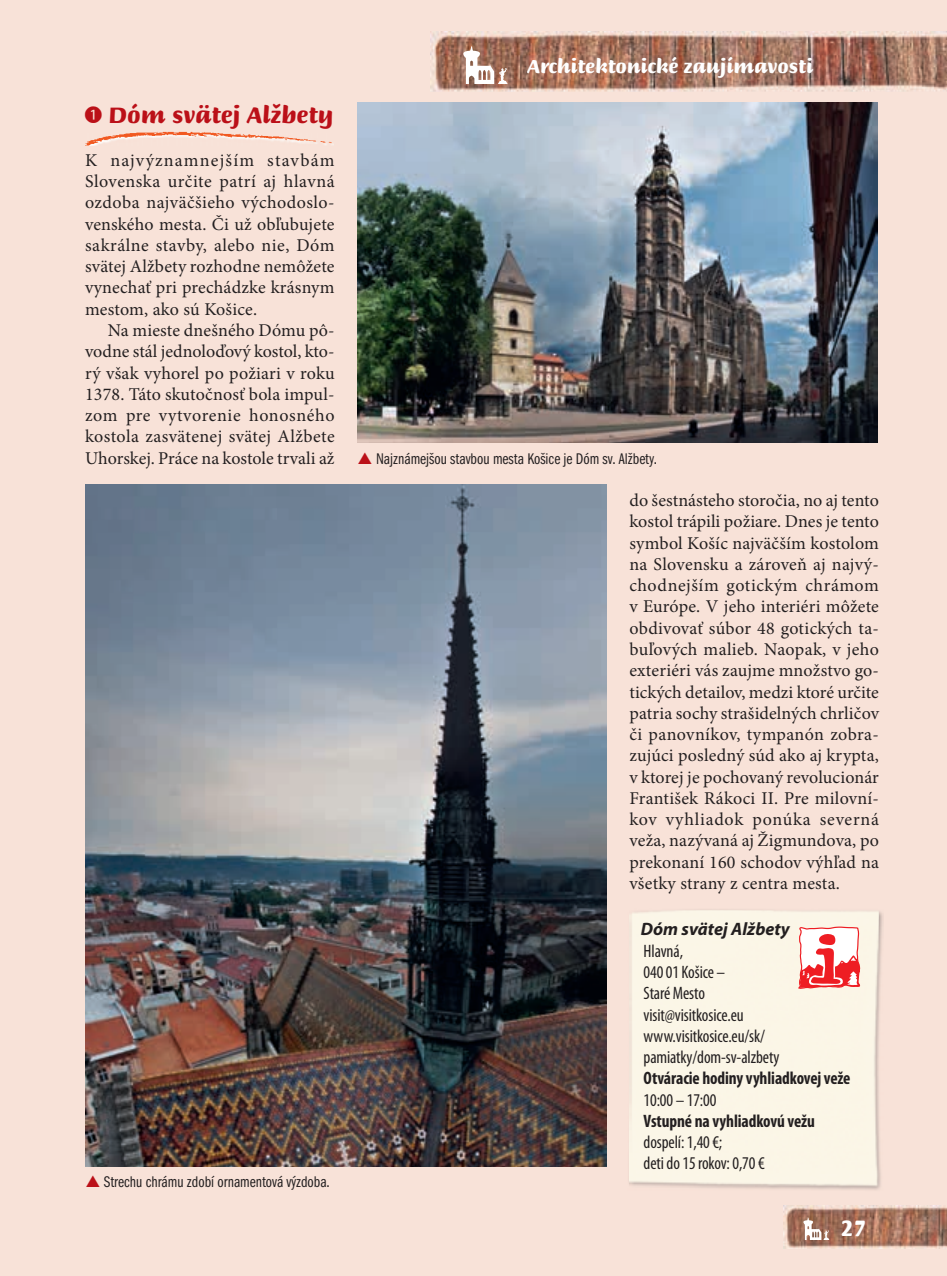
<style>
.page{position:relative;width:947px;height:1276px;background:#f8e2d8}
.page>*{position:absolute;margin:0;border:0;box-sizing:border-box;transform-origin:0 0}
.t1{font:24px "Slovensko script";color:#bb1018}
.t2{font:900 24px "Briem Script Std";color:#fff;scale:.96 1}
.t3{font:20px "Slovensko script";color:#fff}
.t4{font:18px/21.2px "Minion Pro";letter-spacing:.01em;color:#231f20;text-align:justify}
.t5{font:condensed 18px/21.2px "Myriad Pro";letter-spacing:-.005em;color:#231f20;scale:.96 1}
.t6{font:700 condensed 18px "Myriad Pro";letter-spacing:-.005em;color:#231f20;scale:.96 1}
.t7{font:italic 700 18px "Myriad Pro";color:#231f20}
.t8{font:16px "Franklin Got Itc TOT Boo Com";color:#231f20}
.s1{font-family:"cislavkulach"}
</style>
<div class="page">
<img style="left:85px;top:132px;width:247px;height:14px">
<img style="left:357px;top:102px;width:520px;height:340px">
<img style="left:85px;top:485px;width:522px;height:681px">
<img style="left:667px;top:911px;width:216px;height:279px">
<div style="left:629px;top:910px;width:250px;height:276px;background:#fbf6e7"></div>
<svg style="left:797px;top:919px;width:65px;height:78px;background:#f8b3b0"></svg>
<img style="left:431px;top:32px;width:516px;height:60px">
<img style="left:784px;top:1205px;width:163px;height:43px">
<svg style="left:800px;top:1217px;width:30px;height:22px"></svg>
<svg style="left:458px;top:46px;width:51px;height:37px;background:#bc9b8e"></svg>
<h1 class="t1" style="left:85px;top:99px;width:250px"><span class="s1">A</span> Dóm svätej Alžbety</h1>
<p class="t4" style="left:85px;top:150px;width:251px">K najvýznamnejším stavbám Slovenska určite patrí aj hlavná ozdoba najväčšieho východoslo&shy;venského mesta. Či už obľubujete sakrálne stavby, alebo nie, Dóm svätej Alžbety rozhodne nemôžete vynechať pri prechádzke krásnym mestom, ako sú Košice.</p>
<p class="t4" style="left:85px;top:320px;width:251px;text-indent:23px">Na mieste dnešného Dómu pô&shy;vodne stál jednoloďový kostol, kto&shy;rý však vyhorel po požiari v roku 1378. Táto skutočnosť bola impul&shy;zom pre vytvorenie honosného kostola zasvätenej svätej Alžbete Uhorskej. Práce na kostole trvali až</p>
<p class="t8" style="left:104px;top:1172px;width:227px">Strechu chrámu zdobí ornamentová výzdoba.</p>
<p class="t3" style="left:527px;top:53px;width:287px">Architektonické zaujímavosti</p>
<p class="t8" style="left:376px;top:449px;width:282px">Najznámejšou stavbou mesta Košice je Dóm sv. Alžbety.</p>
<p class="t4" style="left:629px;top:490px;width:251px">do šestnásteho storočia, no aj tento kostol trápili požiare. Dnes je tento symbol Košíc najväčším kostolom na Slovensku a zároveň aj najvý&shy;chodnejším gotickým chrámom v Európe. V jeho interiéri môžete obdivovať súbor 48 gotických ta&shy;buľových malieb. Naopak, v jeho exteriéri vás zaujme množstvo go&shy;tických detailov, medzi ktoré určite patria sochy strašidelných chrličov či panovníkov, tympanón zobra&shy;zujúci posledný súd ako aj krypta, v ktorej je pochovaný revolucionár František Rákoci II. Pre milovní&shy;kov vyhliadok ponúka severná veža, nazývaná aj Žigmundova, po prekonaní 160 schodov výhľad na všetky strany z centra mesta.</p>
<p class="t7" style="left:641px;top:917px;width:151px">Dóm svätej Alžbety</p>
<p class="t5" style="left:643px;top:940px;width:143px">Hlavná,<br>040 01 Košice –<br>Staré Mesto visit@visitkosice.eu www.visitkosice.eu/sk/ pamiatky/dom-sv-alzbety</p>
<p class="t6" style="left:643px;top:1067px;width:217px">Otváracie hodiny vyhliadkovej veže</p>
<p class="t5" style="left:643px;top:1088px;width:77px">10:00 – 17:00</p>
<p class="t6" style="left:643px;top:1109px;width:180px">Vstupné na vyhliadkovú vežu</p>
<p class="t5" style="left:643px;top:1131px;width:128px">dospelí: 1,40 €;<br>deti do 15 rokov: 0,70 €</p>
<h1 class="t2" style="left:841px;top:1215px;width:28px">27</h1>
</div>
